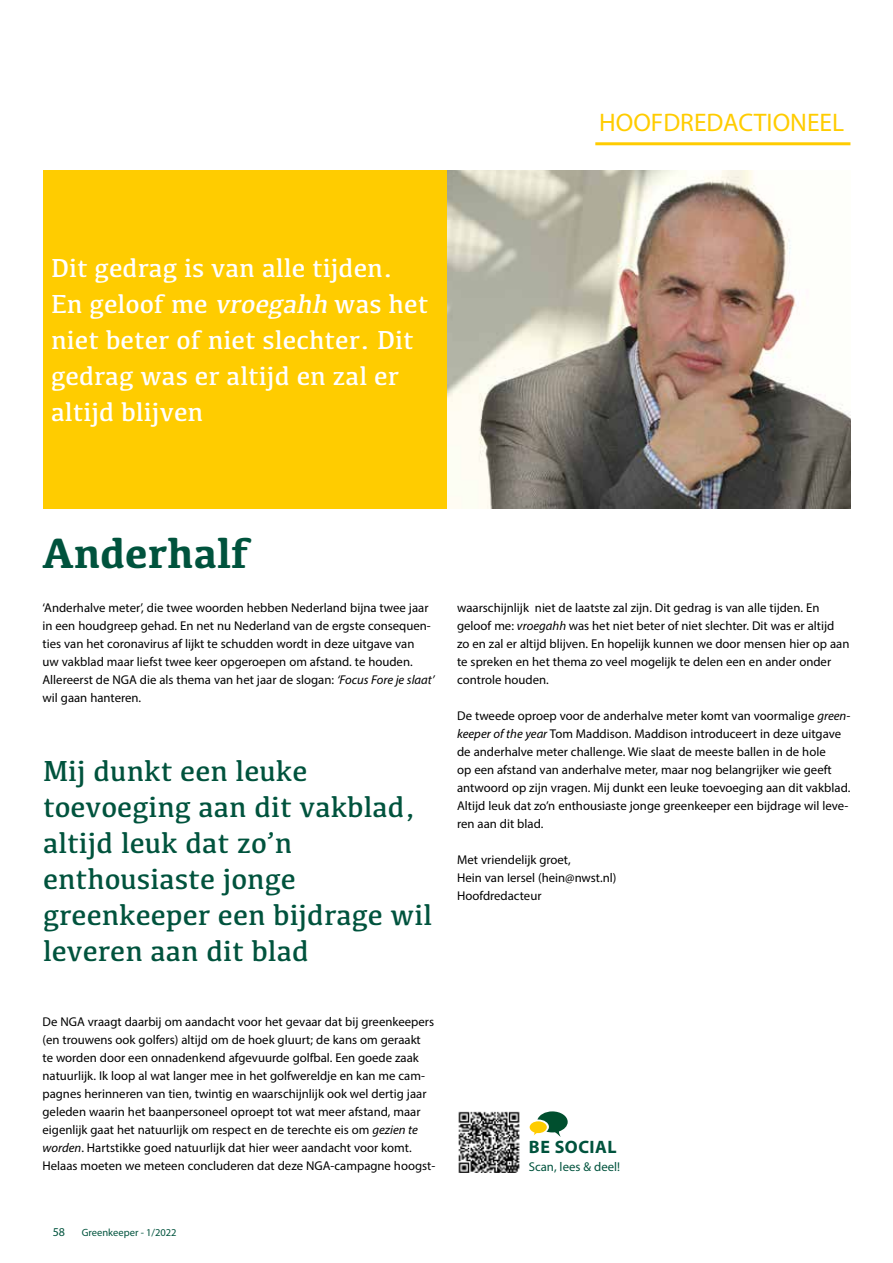
<style>
.page{position:relative;width:893px;height:1263px;background:#fff}
.page>*{position:absolute;margin:0;border:0;box-sizing:border-box;transform-origin:0 0}
.t1{font:700 43.5px "Kefa";color:#00533d}
.t2{font:30px/36px "Kefa";color:#00533d}
.t3{font:27px/36px "Kefa";color:#fff}
.t4{font:25.5px "Myriad Pro";color:#fc0}
.t5{font:700 18px "Myriad Pro";letter-spacing:.03em;color:#00533d}
.t6{font:12.75px/18px "Myriad Pro";color:#000}
.t7{font:12.75px "Myriad Pro";color:#00533d}
.t8{font:12px "Myriad Pro";color:#00533d}
.t9{font:10.5px "Myriad Pro";color:#00533d}
.s1{font-style:italic}
</style>
<div class="page">
<img style="left:446px;top:170px;width:404px;height:339px">
<div style="left:43px;top:170px;width:403px;height:339px;background:#fc0"></div>
<hr style="left:595px;top:142px;width:255px;height:3px;background:#fc0">
<img style="left:458px;top:1111px;width:62px;height:61px">
<svg style="left:530px;top:1111px;width:38px;height:26px"></svg>
<h3 class="t4" style="left:599px;top:107px;width:247px">HOOFDREDACTIONEEL</h3>
<h3 class="t3" style="left:51px;top:249px;width:379px">Dit gedrag is van alle tijden.<br>En geloof me <span class="s1">vroegahh</span> was het niet beter of niet slechter. Dit gedrag was er altijd en zal er altijd blijven</h3>
<h1 class="t1" style="left:43px;top:525px;width:208px">Anderhalf</h1>
<p class="t6" style="left:43px;top:599px;width:394px">‘Anderhalve meter’, die twee woorden hebben Nederland bijna twee jaar in een houdgreep gehad. En net nu Nederland van de ergste consequen&shy;ties van het coronavirus af lijkt te schudden wordt in deze uitgave van<br>uw vakblad maar liefst twee keer opgeroepen om afstand. te houden.<br>Allereerst de NGA die als thema van het jaar de slogan: <span class="s1">‘Focus Fore je slaat’ </span>wil gaan hanteren.</p>
<h2 class="t2" style="left:43px;top:752px;width:391px">Mij dunkt een leuke toevoeging aan dit vakblad, altijd leuk dat zo’n enthousiaste jonge greenkeeper een bijdrage wil leveren aan dit blad</h2>
<p class="t6" style="left:457px;top:599px;width:394px">waarschijnlijk niet de laatste zal zijn. Dit gedrag is van alle tijden. En geloof me: <span class="s1">vroegahh</span> was het niet beter of niet slechter. Dit was er altijd zo en zal er altijd blijven. En hopelijk kunnen we door mensen hier op aan te spreken en het thema zo veel mogelijk te delen een en ander onder controle houden.</p>
<p class="t6" style="left:457px;top:707px;width:395px">De tweede oproep voor de anderhalve meter komt van voormalige <span class="s1">green&shy;keeper of the year</span> Tom Maddison. Maddison introduceert in deze uitgave de anderhalve meter challenge. Wie slaat de meeste ballen in de hole<br>op een afstand van anderhalve meter, maar nog belangrijker wie geeft antwoord op zijn vragen. Mij dunkt een leuke toevoeging aan dit vakblad.<br>Altijd leuk dat zo’n enthousiaste jonge greenkeeper een bijdrage wil leve&shy;ren aan dit blad.</p>
<p class="t6" style="left:457px;top:851px;width:161px">Met vriendelijk groet,<br>Hein van Iersel (hein@nwst.nl)<br>Hoofdredacteur</p>
<p class="t6" style="left:43px;top:1013px;width:394px">De NGA vraagt daarbij om aandacht voor het gevaar dat bij greenkeepers (en trouwens ook golfers) altijd om de hoek gluurt; de kans om geraakt<br>te worden door een onnadenkend afgevuurde golfbal. Een goede zaak natuurlijk. Ik loop al wat langer mee in het golfwereldje en kan me cam&shy;pagnes herinneren van tien, twintig en waarschijnlijk ook wel dertig jaar geleden waarin het baanpersoneel oproept tot wat meer afstand, maar eigenlijk gaat het natuurlijk om respect en de terechte eis om <span class="s1">gezien te worden</span>. Hartstikke goed natuurlijk dat hier weer aandacht voor komt.<br>Helaas moeten we meteen concluderen dat deze NGA-campagne hoogst-</p>
<p class="t8" style="left:53px;top:1224px;width:14px">58</p>
<p class="t9" style="left:82px;top:1226px;width:96px">Greenkeeper - 1/2022</p>
<h3 class="t5" style="left:529px;top:1135px;width:89px">BE SOCIAL</h3>
<p class="t7" style="left:529px;top:1159px;width:93px">Scan, lees &amp; deel!</p>
</div>
